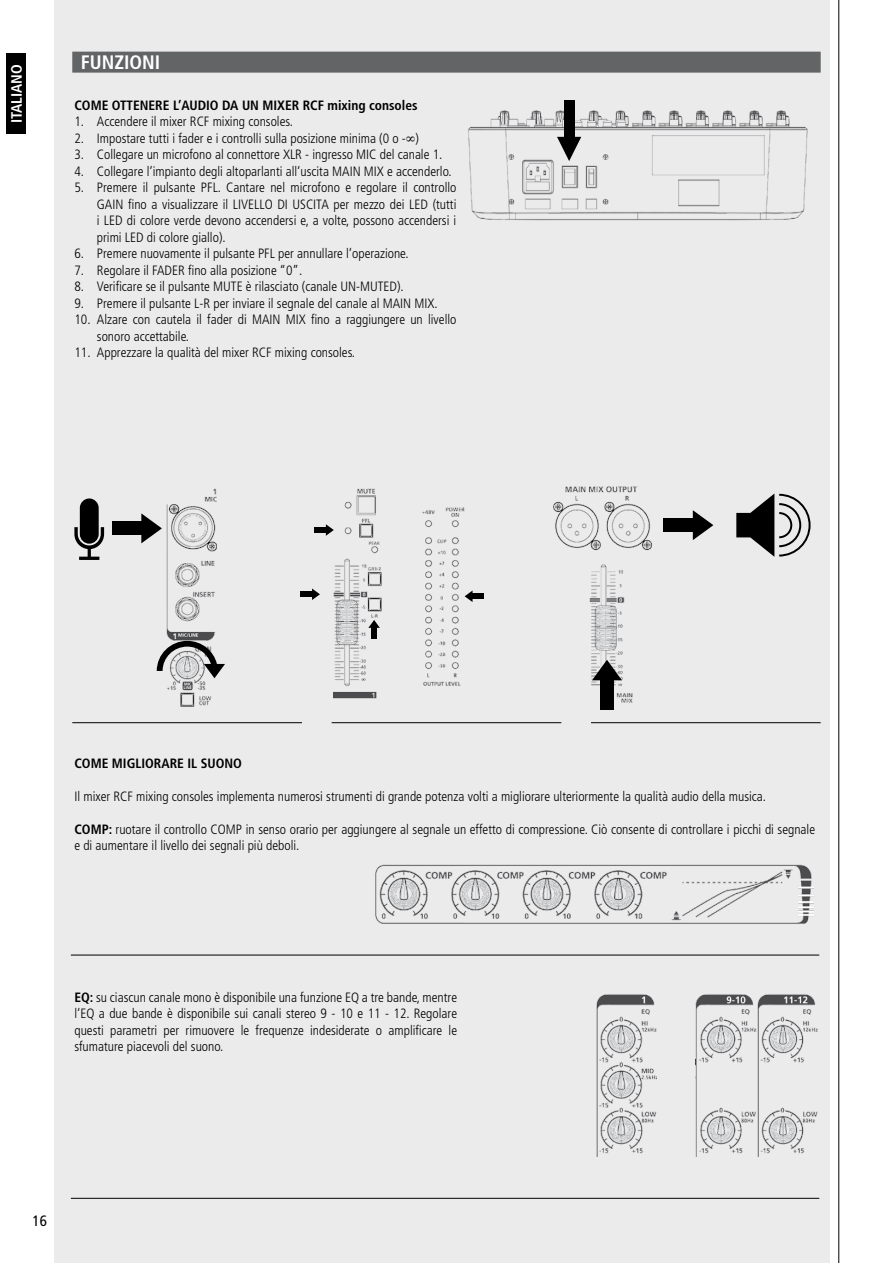
<style>
.page{position:relative;width:893px;height:1263px;background:#fff}
.page>*{position:absolute;margin:0;border:0;box-sizing:border-box;transform-origin:0 0}
.t1{font:700 condensed 19.5px "Frutiger";color:#fff}
.t2{font:700 condensed 15px "Frutiger";color:#fff}
.t3{font:condensed 15px "Frutiger";color:#000}
.t4{font:300 condensed 13.5px/16.5px "Frutiger";color:#000}
.t5{font:700 condensed 13.5px "Frutiger";color:#000}
.s1{font-weight:700}
</style>
<div class="page">
<div style="left:54px;top:0;width:775px;height:1263px;background:#ebebec"></div>
<hr style="left:838px;top:0;width:1px;height:1263px;background:#000">
<div style="left:72px;top:52px;width:749px;height:21px;background:#636466"></div>
<div style="left:6px;top:54px;width:20px;height:80px;background:#000"></div>
<img style="left:334px;top:488px;width:47px;height:211px">
<img style="left:422px;top:507px;width:43px;height:179px">
<svg style="left:326px;top:524px;width:8px;height:12px"></svg>
<div style="left:314px;top:527px;width:13px;height:5px;background:#000"></div>
<svg style="left:312px;top:588px;width:8px;height:12px"></svg>
<div style="left:301px;top:592px;width:12px;height:5px;background:#000"></div>
<svg style="left:465px;top:590px;width:8px;height:12px"></svg>
<div style="left:471px;top:594px;width:13px;height:5px;background:#000"></div>
<svg style="left:368px;top:620px;width:12px;height:8px"></svg>
<div style="left:372px;top:627px;width:5px;height:12px;background:#000"></div>
<img style="left:553px;top:486px;width:100px;height:64px">
<img style="left:589px;top:564px;width:44px;height:139px">
<svg style="left:693px;top:510px;width:20px;height:30px"></svg>
<div style="left:663px;top:519px;width:33px;height:13px;background:#000"></div>
<svg style="left:592px;top:660px;width:30px;height:20px"></svg>
<div style="left:600px;top:677px;width:14px;height:33px;background:#000"></div>
<svg style="left:736px;top:493px;width:75px;height:64px"></svg>
<img style="left:166px;top:488px;width:51px;height:218px">
<svg style="left:141px;top:513px;width:21px;height:30px"></svg>
<div style="left:112px;top:522px;width:33px;height:13px;background:#000"></div>
<div style="left:80px;top:498px;width:19px;height:46px;background:#000;border-radius:9px"></div>
<svg style="left:74px;top:527px;width:30px;height:33px"></svg>
<svg style="left:157px;top:641px;width:68px;height:37px"></svg>
<img style="left:468px;top:104px;width:340px;height:117px">
<svg style="left:557px;top:137px;width:24px;height:24px"></svg>
<div style="left:564px;top:100px;width:10px;height:39px;background:#000"></div>
<img style="left:375px;top:864px;width:439px;height:60px">
<img style="left:596px;top:994px;width:60px;height:162px">
<img style="left:695px;top:994px;width:123px;height:162px">
<hr style="left:72px;top:722px;width:230px;height:1px;background:#000">
<hr style="left:71px;top:955px;width:748px;height:1px;background:#000">
<hr style="left:71px;top:1198px;width:748px;height:1px;background:#000">
<hr style="left:332px;top:722px;width:229px;height:1px;background:#000">
<hr style="left:591px;top:722px;width:230px;height:1px;background:#000">
<p class="t2" style="left:8px;top:123px;width:60px;rotate:-90deg">ITALIANO</p>
<h1 class="t1" style="left:81px;top:50px;width:81px">FUNZIONI</h1>
<p class="t5" style="left:74px;top:97px;width:345px">COME OTTENERE L’AUDIO DA UN MIXER RCF mixing consoles</p>
<p class="t4" style="left:74px;top:114px;width:220px">1. Accendere il mixer RCF mixing consoles.</p>
<p class="t4" style="left:74px;top:130px;width:346px">2. Impostare tutti i fader e i controlli sulla posizione minima (0 o -∞)</p>
<p class="t4" style="left:74px;top:147px;width:370px">3. Collegare un microfono al connettore XLR - ingresso MIC del canale 1.</p>
<p class="t4" style="left:74px;top:163px;width:379px">4. Collegare l‘impianto degli altoparlanti all‘uscita MAIN MIX e accenderlo.</p>
<p class="t4" style="left:97px;top:180px;width:361px;text-align:justify;text-indent:-23px">5. Premere il pulsante PFL. Cantare nel microfono e regolare il controllo GAIN fino a visualizzare il LIVELLO DI USCITA per mezzo dei LED (tutti i LED di colore verde devono accendersi e, a volte, possono accendersi i primi LED di colore giallo).</p>
<p class="t4" style="left:74px;top:246px;width:336px">6. Premere nuovamente il pulsante PFL per annullare l‘operazione.</p>
<p class="t4" style="left:74px;top:262px;width:229px">7. Regolare il FADER fino alla posizione “0”.</p>
<p class="t4" style="left:74px;top:279px;width:331px">8. Verificare se il pulsante MUTE è rilasciato (canale UN-MUTED).</p>
<p class="t4" style="left:74px;top:295px;width:365px">9. Premere il pulsante L-R per inviare il segnale del canale al MAIN MIX.</p>
<p class="t4" style="left:97px;top:312px;width:361px;text-indent:-23px">10. Alzare con cautela il fader di MAIN MIX fino a raggiungere un livello sonoro accettabile.</p>
<p class="t4" style="left:74px;top:345px;width:282px">11. Apprezzare la qualità del mixer RCF mixing consoles.</p>
<p class="t5" style="left:74px;top:755px;width:169px">COME MIGLIORARE IL SUONO</p>
<p class="t4" style="left:74px;top:788px;width:693px">Il mixer RCF mixing consoles implementa numerosi strumenti di grande potenza volti a migliorare ulteriormente la qualità audio della musica.</p>
<p class="t4" style="left:74px;top:821px;width:742px"><span class="s1">COMP:</span> ruotare il controllo COMP in senso orario per aggiungere al segnale un effetto di compressione. Ciò consente di controllare i picchi di segnale e di aumentare il livello dei segnali più deboli.</p>
<p class="t4" style="left:74px;top:989px;width:384px;text-align:justify"><span class="s1">EQ:</span> su ciascun canale mono è disponibile una funzione EQ a tre bande, mentre l‘EQ a due bande è disponibile sui canali stereo 9 - 10 e 11 - 12. Regolare questi parametri per rimuovere le frequenze indesiderate o amplificare le sfumature piacevoli del suono.</p>
<p class="t3" style="left:33px;top:1211px;width:16px">16</p>
</div>
